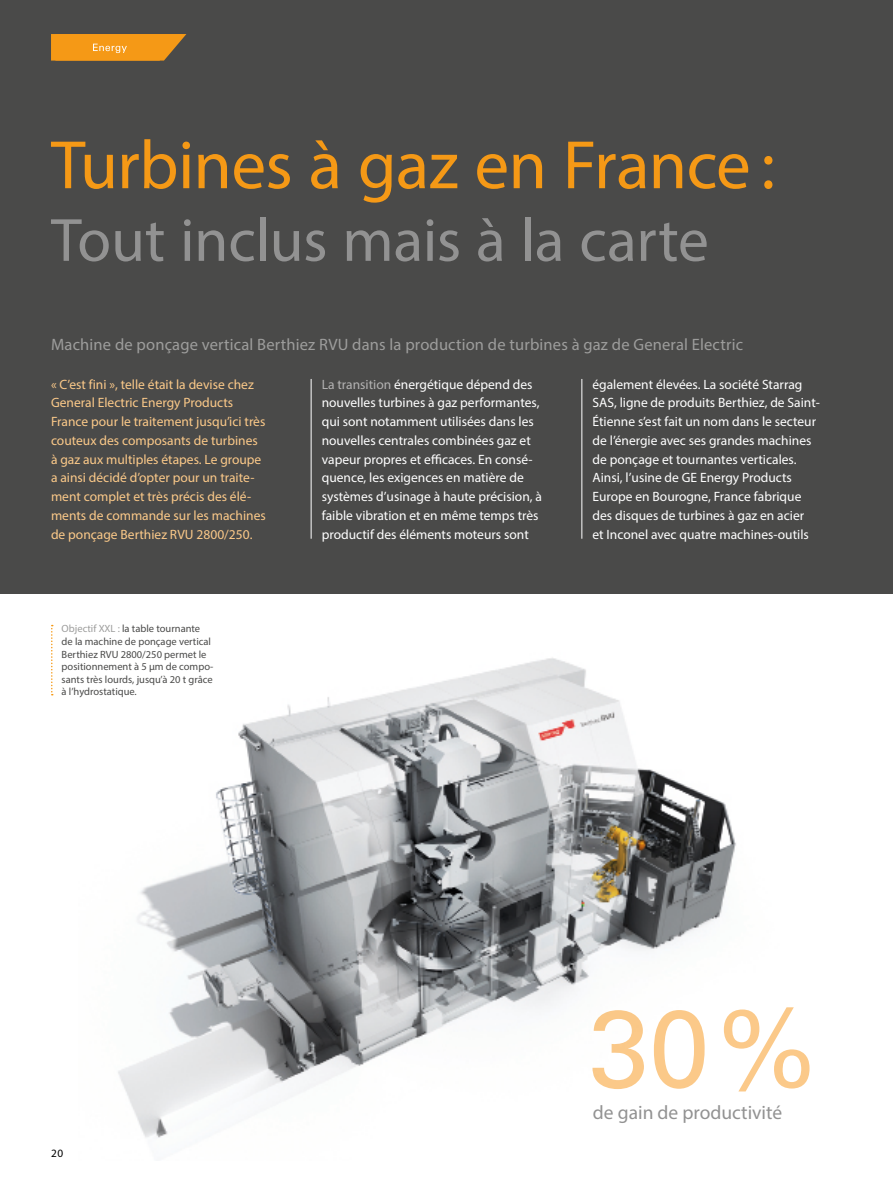
<style>
.page{position:relative;width:893px;height:1191px;background:#4a4a49}
.page>*{position:absolute;margin:0;border:0;box-sizing:border-box;transform-origin:0 0}
.t1{font:69px "Myriad Pro";letter-spacing:-.01em;color:#f59916}
.t2{font:61.5px "Myriad Pro";letter-spacing:-.005em;color:#929292}
.t3{font:19.5px "Myriad Pro";color:#929292}
.t4{font:16.5px "Myriad Pro";letter-spacing:.01em;color:#9d9d9c}
.t5{font:13.5px/18.8px "Myriad Pro";color:#fff}
.t6{font:13.5px/18.8px "Myriad Pro";color:#fbc989}
.t7{font:11.25px "Myriad Pro";color:#000}
.t8{font:10.5px/12.6px "Myriad Pro";color:#4a4a49}
.s1{color:#b3b2b2}
.s2{color:#9d9d9c}
</style>
<div class="page">
<div style="left:0;top:595px;width:893px;height:596px;background:#fff"></div>
<img style="left:118px;top:658px;width:692px;height:480px">
<svg style="left:51px;top:34px;width:135px;height:27px;background:#e6941f"></svg>
<hr style="left:581px;top:379px;width:1px;height:160px;background:#fff">
<hr style="left:311px;top:379px;width:1px;height:160px;background:#fff">
<svg style="left:51px;top:625px;width:2px;height:70px"></svg>
<svg style="left:592px;top:1007px;width:217px;height:84px"></svg>
<h1 class="t1" style="left:51px;top:122px;width:725px">Turbines à gaz en France :</h1>
<h2 class="t2" style="left:51px;top:202px;width:659px">Tout inclus mais à la carte</h2>
<p class="t4" style="left:51px;top:334px;width:693px">Machine de ponçage vertical Berthiez RVU dans la production de turbines à gaz de General Electric</p>
<p class="t5" style="left:322px;top:374px;width:222px"><span class="s1">La transition</span> énergétique dépend des nouvelles turbines à gaz performantes, qui sont notamment utilisées dans les nouvelles centrales combinées gaz et vapeur propres et efficaces. En consé&shy;quence, les exigences en matière de systèmes d’usinage à haute précision, à faible vibration et en même temps très productif des éléments moteurs sont</p>
<p class="t6" style="left:51px;top:374px;width:216px">« C’est fini », telle était la devise chez General Electric Energy Products France pour le traitement jusqu’ici très couteux des composants de turbines à gaz aux multiples étapes. Le groupe a ainsi décidé d’opter pour un traite&shy;ment complet et très précis des élé&shy;ments de commande sur les machines de ponçage Berthiez RVU 2800/250.</p>
<p class="t5" style="left:592px;top:374px;width:229px">également élevées. La société Starrag SAS, ligne de produits Berthiez, de Saint-Étienne s’est fait un nom dans le secteur de l’énergie avec ses grandes machines de ponçage et tournantes verticales.<br>Ainsi, l’usine de GE Energy Products Europe en Bourogne, France fabrique des disques de turbines à gaz en acier<br>et Inconel avec quatre machines-outils</p>
<p class="t8" style="left:62px;top:622px;width:153px"><span class="s2">Objectif XXL :</span> la table tournante de la machine de ponçage vertical<br>Berthiez RVU 2800/250 permet le positionnement à 5 µm de compo&shy;sants très lourds, jusqu’à 20 t grâce à l’hydrostatique.</p>
<p class="t7" style="left:51px;top:1145px;width:14px">20</p>
<h3 class="t3" style="left:593px;top:1100px;width:191px">de gain de productivité</h3>
</div>
